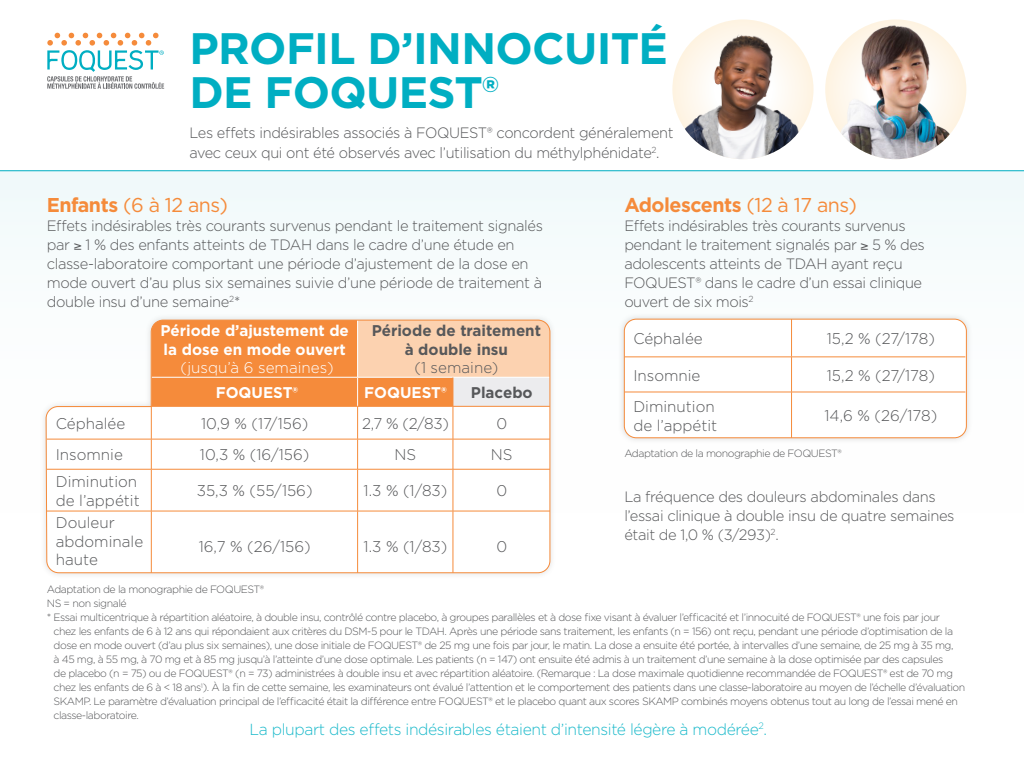
<style>
.page{position:relative;width:1024px;height:768px;background:#fff}
.page>*{position:absolute;margin:0;border:0;box-sizing:border-box;transform-origin:0 0}
.t1{font:700 44px/44px "Gotham";letter-spacing:-.015em;color:#00aec2}
.t2{font:700 20px "Gotham";letter-spacing:-.025em;color:#f58b3b}
.t3{font:20px "Gotham";color:#f58b3b}
.t4{font:300 16px "Gotham";letter-spacing:-.025em;color:#1dbacb}
.t5{font:300 15.5px/18.6px "Gotham";color:#57585a}
.t6{font:700 15.5px/18.6px "Gotham";color:#fff;text-align:center}
.t7{font:700 15.5px/18.6px "Gotham";color:#57585a;text-align:center}
.t8{font:300 15px/19px "Gotham";letter-spacing:-.025em;color:#57585a}
.t9{font:300 10.6px/14px "Gotham";letter-spacing:-.045em;color:#57585a}
.s1{font-weight:700}
.s2{font-weight:400}
.s3{font-weight:300}
</style>
<div class="page">
<div style="left:0;top:170px;width:1024px;height:396px;background:#f8fcfc"></div>
<hr style="left:0;top:170px;width:1024px;height:1px;background:#00aec2">
<div style="left:39px;top:313px;width:518px;height:266px;background:#57585a;opacity:.2"></div>
<svg style="left:46px;top:319px;width:504px;height:254px"></svg>
<div style="left:617px;top:312px;width:356px;height:132px;background:#808285;opacity:.3"></div>
<div style="left:624px;top:319px;width:342px;height:119px;background:#fff;border-radius:12px"></div>
<hr style="left:791px;top:319px;width:1px;height:37px;background:#f58b3b">
<hr style="left:624px;top:356px;width:167px;height:1px;background:#f58b3b">
<hr style="left:791px;top:356px;width:174px;height:1px;background:#f58b3b">
<hr style="left:791px;top:357px;width:1px;height:34px;background:#f58b3b">
<hr style="left:624px;top:391px;width:167px;height:1px;background:#f58b3b">
<hr style="left:791px;top:391px;width:174px;height:1px;background:#f58b3b">
<hr style="left:791px;top:392px;width:1px;height:46px;background:#f58b3b">
<div style="left:624px;top:319px;width:342px;height:119px;border:1px solid #f58b3b;border-radius:12px"></div>
<svg style="left:47px;top:33px;width:117px;height:56px"></svg>
<img style="left:825px;top:19px;width:141px;height:140px">
<img style="left:672px;top:20px;width:141px;height:139px">
<p class="t1" style="left:189px;top:26px;width:480px">PROFIL D’INNOCUITÉ<br>DE FOQUEST®</p>
<p class="t8" style="left:189px;top:122px;width:486px;line-height:20px">Les effets indésirables associés à FOQUEST® concordent généralement avec ceux qui ont été observés avec l’utilisation du méthylphénidate<sup>2</sup>.</p>
<p class="t3" style="left:47px;top:192px;width:183px"><span class="s1">Enfants</span> (6 à 12 ans)</p>
<p class="t8" style="left:47px;top:215px;width:498px">Effets indésirables très courants survenus pendant le traitement signalés par ≥ 1 % des enfants atteints de TDAH dans le cadre d’une étude en classe-laboratoire comportant une période d’ajustement de la dose en mode ouvert d’au plus six semaines suivie d’une période de traitement à double insu d’une semaine<sup>2</sup>*</p>
<p class="t2" style="left:624px;top:191px;width:234px">Adolescents <span class="s2">(12 à 17 ans)</span></p>
<p class="t8" style="left:624px;top:215px;width:302px">Effets indésirables très courants survenus pendant le traitement signalés par ≥ 5 % des adolescents atteints de TDAH ayant reçu FOQUEST® dans le cadre d’un essai clinique ouvert de six mois<sup>2</sup></p>
<p class="t6" style="left:160px;top:321px;width:190px">Période d’ajustement de la dose en mode ouvert <span class="s3">(jusqu’à 6 semaines)</span></p>
<p class="t7" style="left:372px;top:321px;width:171px">Période de traitement à double insu<br><span class="s3">(1 semaine)</span></p>
<p class="t6" style="left:216px;top:383px;width:84px">FOQUEST®</p>
<p class="t6" style="left:364px;top:383px;width:84px">FOQUEST®</p>
<p class="t7" style="left:471px;top:383px;width:63px">Placebo</p>
<p class="t5" style="left:56px;top:413px;width:71px">Céphalée</p>
<p class="t5" style="left:201px;top:413px;width:109px">10,9 % (17/156)</p>
<p class="t5" style="left:362px;top:413px;width:88px">2,7 % (2/83)</p>
<p class="t5" style="left:496px;top:413px;width:12px">0</p>
<p class="t5" style="left:56px;top:445px;width:69px">Insomnie</p>
<p class="t5" style="left:200px;top:445px;width:111px">10,3 % (16/156)</p>
<p class="t5" style="left:395px;top:445px;width:23px">NS</p>
<p class="t5" style="left:491px;top:445px;width:23px">NS</p>
<p class="t5" style="left:56px;top:472px;width:86px">Diminution de l’appétit</p>
<p class="t5" style="left:197px;top:481px;width:117px">35,3 % (55/156)</p>
<p class="t5" style="left:364px;top:481px;width:85px">1.3 % (1/83)</p>
<p class="t5" style="left:496px;top:481px;width:12px">0</p>
<p class="t5" style="left:56px;top:512px;width:89px">Douleur abdominale haute</p>
<p class="t5" style="left:199px;top:537px;width:113px">16,7 % (26/156)</p>
<p class="t5" style="left:364px;top:537px;width:85px">1.3 % (1/83)</p>
<p class="t5" style="left:496px;top:537px;width:12px">0</p>
<p class="t5" style="left:633px;top:329px;width:71px">Céphalée</p>
<p class="t5" style="left:827px;top:329px;width:110px">15,2 % (27/178)</p>
<p class="t5" style="left:633px;top:365px;width:69px">Insomnie</p>
<p class="t5" style="left:827px;top:365px;width:110px">15,2 % (27/178)</p>
<p class="t5" style="left:633px;top:396px;width:86px">Diminution de l’appétit</p>
<p class="t5" style="left:824px;top:406px;width:114px">14,6 % (26/178)</p>
<p class="t9" style="left:624px;top:446px;width:219px">Adaptation de la monographie de FOQUEST®</p>
<p class="t8" style="left:624px;top:486px;width:332px">La fréquence des douleurs abdominales dans l’essai clinique à double insu de quatre semaines était de 1,0 % (3/293)<sup>2</sup>.</p>
<p class="t9" style="left:47px;top:582px;width:219px">Adaptation de la monographie de FOQUEST®<br>NS = non signalé</p>
<p class="t9" style="left:54px;top:610px;width:913px;text-indent:-7px">* Essai multicentrique à répartition aléatoire, à double insu, contrôlé contre placebo, à groupes parallèles et à dose fixe visant à évaluer l’efficacité et l’innocuité de FOQUEST® une fois par jour chez les enfants de 6 à 12 ans qui répondaient aux critères du DSM-5 pour le TDAH. Après une période sans traitement, les enfants (n = 156) ont reçu, pendant une période d’optimisation de la dose en mode ouvert (d’au plus six semaines), une dose initiale de FOQUEST® de 25 mg une fois par jour, le matin. La dose a ensuite été portée, à intervalles d’une semaine, de 25 mg à 35 mg,<br>à 45 mg, à 55 mg, à 70 mg et à 85 mg jusqu’à l’atteinte d’une dose optimale. Les patients (n = 147) ont ensuite été admis à un traitement d’une semaine à la dose optimisée par des capsules<br>de placebo (n = 75) ou de FOQUEST® (n = 73) administrées à double insu et avec répartition aléatoire. (Remarque : La dose maximale quotidienne recommandée de FOQUEST® est de 70 mg chez les enfants de 6 à &lt; 18 ans<sup>1</sup>). À la fin de cette semaine, les examinateurs ont évalué l’attention et le comportement des patients dans une classe-laboratoire au moyen de l’échelle d’évaluation SKAMP. Le paramètre d’évaluation principal de l’efficacité était la différence entre FOQUEST® et le placebo quant aux scores SKAMP combinés moyens obtenus tout au long de l’essai mené en classe-laboratoire.</p>
<p class="t4" style="left:250px;top:719px;width:519px">La plupart des effets indésirables étaient d’intensité légère à modérée<sup>2</sup>.</p>
</div>
